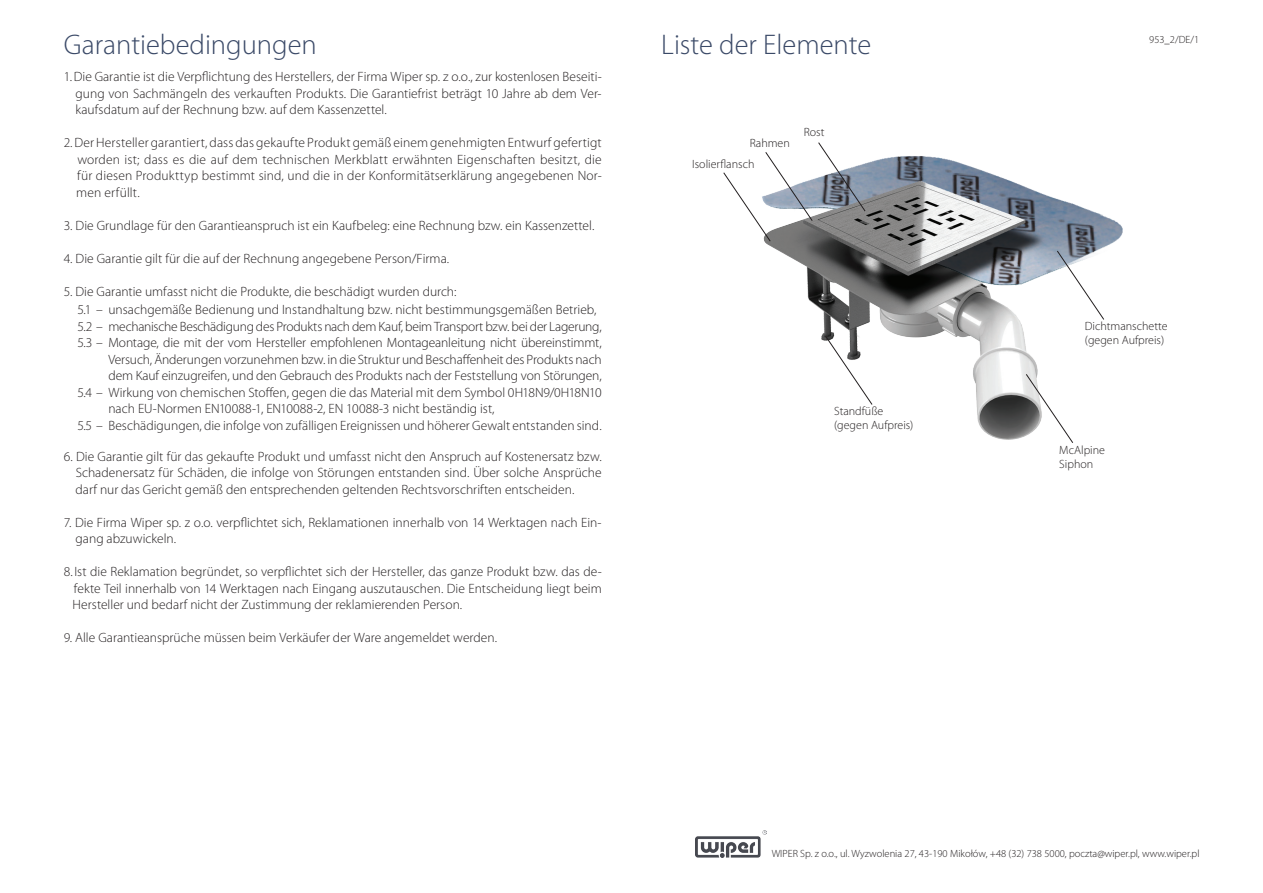
<style>
.page{position:relative;width:1263px;height:893px;background:#fff}
.page>*{position:absolute;margin:0;border:0;box-sizing:border-box;transform-origin:0 0}
.t1{font:300 28.5px "Myriad Pro";color:#3a4967}
.t2{font:300 13.5px/16.5px "Myriad Pro";color:#231f20;text-align:justify}
.t3{font:300 12px/14.4px "Myriad Pro";color:#231f20}
.t4{font:300 10.5px "Myriad Pro";color:#231f20}
</style>
<div class="page">
<img style="left:765px;top:156px;width:358px;height:284px">
<img style="left:695px;top:830px;width:71px;height:27px">
<svg style="left:825px;top:335px;width:47px;height:70px"></svg>
<svg style="left:1057px;top:250px;width:47px;height:70px"></svg>
<svg style="left:1026px;top:374px;width:47px;height:69px"></svg>
<svg style="left:723px;top:142px;width:143px;height:100px"></svg>
<h1 class="t1" style="left:64px;top:29px;width:254px">Garantiebedingungen</h1>
<p class="t2" style="left:76px;top:69px;width:528px;text-indent:-12px">1.Die Garantie ist die Verpflichtung des Herstellers, der Firma Wiper sp. z o.o., zur kostenlosen Beseiti&shy;gung von Sachmängeln des verkauften Produkts. Die Garantiefrist beträgt 10 Jahre ab dem Ver&shy;kaufsdatum auf der Rechnung bzw. auf dem Kassenzettel.</p>
<p class="t2" style="left:76px;top:135px;width:527px;text-indent:-12px">2. Der Hersteller garantiert, dass das gekaufte Produkt gemäß einem genehmigten Entwurf gefertigt worden ist; dass es die auf dem technischen Merkblatt erwähnten Eigenschaften besitzt, die für diesen Produkttyp bestimmt sind, und die in der Konformitätserklärung angegebenen Nor&shy;men erfüllt.</p>
<p class="t2" style="left:64px;top:217px;width:532px">3. Die Grundlage für den Garantieanspruch ist ein Kaufbeleg: eine Rechnung bzw. ein Kassenzettel.</p>
<p class="t2" style="left:64px;top:250px;width:387px">4. Die Garantie gilt für die auf der Rechnung angegebene Person/Firma.</p>
<p class="t2" style="left:64px;top:283px;width:394px">5. Die Garantie umfasst nicht die Produkte, die beschädigt wurden durch:</p>
<p class="t2" style="left:78px;top:302px;width:526px;text-align:left">5.1 – unsachgemäße Bedienung und Instandhaltung bzw. nicht bestimmungsgemäßen Betrieb,<br>5.2 – mechanische Beschädigung des Produkts nach dem Kauf, beim Transport bzw. bei der Lagerung,<br>5.3 – Montage, die mit der vom Hersteller empfohlenen Montageanleitung nicht übereinstimmt,</p>
<p class="t2" style="left:78px;top:384px;width:526px">5.4 – Wirkung von chemischen Stoffen, gegen die das Material mit dem Symbol 0H18N9/0H18N10</p>
<p class="t2" style="left:78px;top:417px;width:526px">5.5 – Beschädigungen, die infolge von zufälligen Ereignissen und höherer Gewalt entstanden sind.</p>
<p class="t2" style="left:108px;top:351px;width:495px">Versuch, Änderungen vorzunehmen bzw. in die Struktur und Beschaffenheit des Produkts nach dem Kauf einzugreifen, und den Gebrauch des Produkts nach der Feststellung von Störungen,</p>
<p class="t2" style="left:108px;top:401px;width:388px">nach EU-Normen EN10088-1, EN10088-2, EN 10088-3 nicht beständig ist,</p>
<p class="t2" style="left:76px;top:448px;width:528px;text-indent:-12px">6. Die Garantie gilt für das gekaufte Produkt und umfasst nicht den Anspruch auf Kostenersatz bzw.<br>Schadenersatz für Schäden, die infolge von Störungen entstanden sind. Über solche Ansprüche darf nur das Gericht gemäß den entsprechenden geltenden Rechtsvorschriften entscheiden.</p>
<p class="t2" style="left:76px;top:514px;width:528px;text-indent:-12px">7. Die Firma Wiper sp. z o.o. verpflichtet sich, Reklamationen innerhalb von 14 Werktagen nach Ein&shy;gang abzuwickeln.</p>
<p class="t2" style="left:73px;top:564px;width:531px;text-indent:-9px">8. Ist die Reklamation begründet, so verpflichtet sich der Hersteller, das ganze Produkt bzw. das de&shy;fekte Teil innerhalb von 14 Werktagen nach Eingang auszutauschen. Die Entscheidung liegt beim Hersteller und bedarf nicht der Zustimmung der reklamierenden Person.</p>
<p class="t2" style="left:64px;top:630px;width:435px">9. Alle Garantieansprüche müssen beim Verkäufer der Ware angemeldet werden.</p>
<h1 class="t1" style="left:661px;top:29px;width:212px">Liste der Elemente</h1>
<p class="t3" style="left:750px;top:136px;width:42px">Rahmen</p>
<p class="t3" style="left:692px;top:157px;width:64px">Isolierflansch</p>
<p class="t3" style="left:804px;top:125px;width:22px">Rost</p>
<p class="t3" style="left:834px;top:404px;width:81px">Standfüße (gegen Aufpreis)</p>
<p class="t4" style="left:1149px;top:34px;width:51px">953_2/DE/1</p>
<p class="t3" style="left:1085px;top:319px;width:84px">Dichtmanschette (gegen Aufpreis)</p>
<p class="t3" style="left:1059px;top:443px;width:47px">McAlpine<br>Siphon</p>
<p class="t4" style="left:772px;top:847px;width:429px">WIPER Sp. z o.o., ul. Wyzwolenia 27, 43-190 Mikołów, +48 (32) 738 5000, poczta@wiper.pl, www.wiper.pl</p>
</div>
